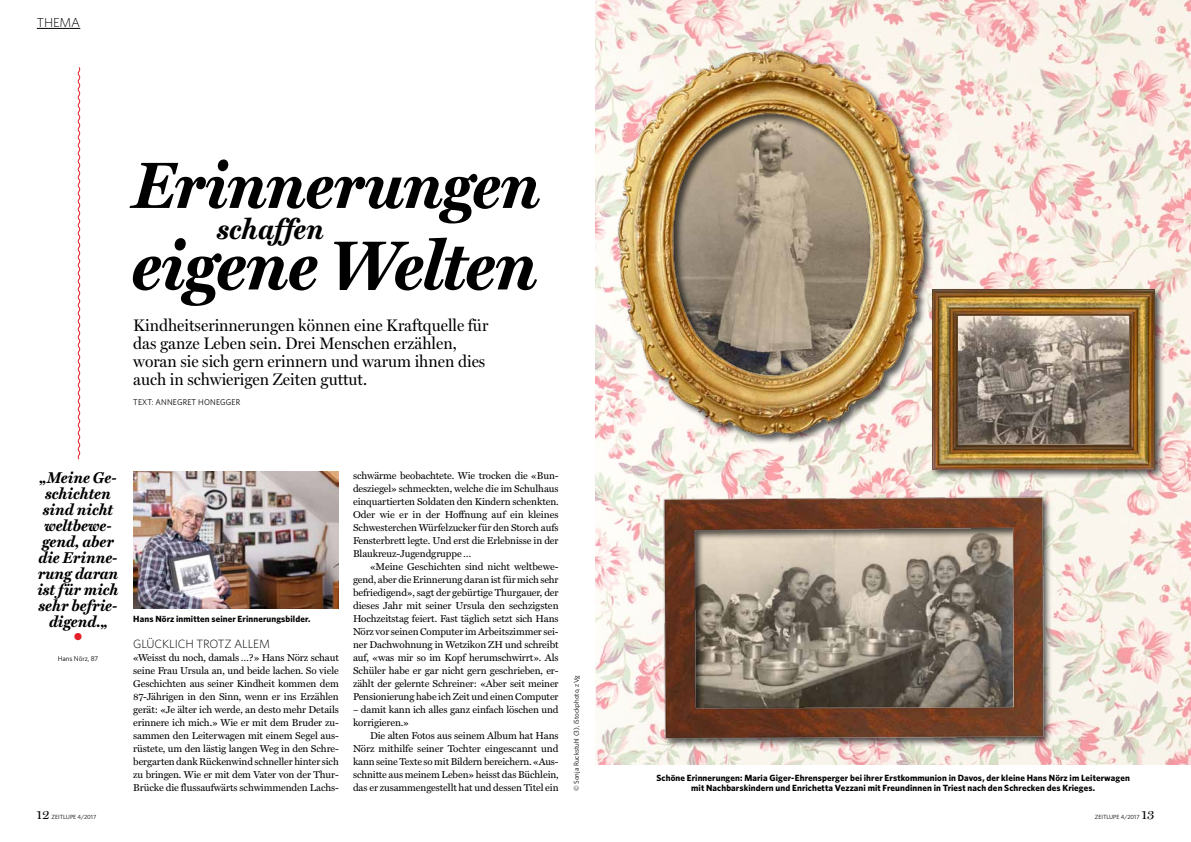
<style>
.page{position:relative;width:1191px;height:842px;background:#fff}
.page>*{position:absolute;margin:0;border:0;box-sizing:border-box;transform-origin:0 0}
.t1{font:italic 700 69.8px "Miller Text";letter-spacing:-.02em;color:#000;scale:.95 1}
.t2{font:italic 700 65.9px "Miller Text";letter-spacing:-.015em;color:#000;scale:.95 1}
.t3{font:italic 700 28.9px "Miller Text";letter-spacing:.005em;color:#000;scale:.95 1}
.t4{font:16.8px/18px "Miller Display";color:#000;scale:.95 1}
.t5{font:italic 700 15.8px/16px "Miller Text";color:#000;text-align:center;scale:.95 1}
.t6{font:300 13px "Whitney";color:#000}
.t7{font:300 12px "Whitney";letter-spacing:-.01em;color:#000}
.t8{font:10px/13px "Miller Text";letter-spacing:-.01em;color:#000;text-align:justify}
.t9{font:10px "Zapf Dingbats ITC";color:#e31f27}
.t10{font:700 9px/10px "Whitney";letter-spacing:.01em;color:#000;text-align:center}
.t11{font:8.4px "Whitney";letter-spacing:.02em;color:#000;scale:.95 1}
.t12{font:7px "Whitney";color:#000}
.t13{font:6px "Whitney";color:#000}
.s1{font-family:"Miller Display";font-size:13px}
</style>
<div class="page">
<img style="left:595px;top:0;width:596px;height:765px">
<img style="left:646px;top:484px;width:423px;height:273px">
<div style="left:930px;top:288px;width:234px;height:192px;background:#000;opacity:.65"></div>
<img style="left:932px;top:290px;width:222px;height:179px">
<img style="left:958px;top:316px;width:170px;height:128px">
<img style="left:595px;top:37px;width:353px;height:421px">
<svg style="left:77px;top:67px;width:4px;height:393px"></svg>
<img style="left:133px;top:472px;width:206px;height:137px">
<hr style="left:37px;top:28px;width:43px;height:1px;background:#000">
<h3 class="t6" style="left:37px;top:14px;width:45px">THEMA</h3>
<h2 class="t2" style="left:133px;top:132px;width:430px">Erinnerungen</h2>
<h1 class="t1" style="left:131px;top:209px;width:429px">eigene Welten</h1>
<h3 class="t3" style="left:217px;top:206px;width:114px">schaffen</h3>
<h3 class="t4" style="left:133px;top:316px;width:375px">Kindheitserinnerungen können eine Kraftquelle für das ganze Leben sein. Drei Menschen erzählen, woran sie sich gern erinnern und warum ihnen dies auch in schwierigen Zeiten guttut.</h3>
<p class="t11" style="left:133px;top:396px;width:114px">TEXT: ANNEGRET HONEGGER</p>
<h3 class="t5" style="left:37px;top:469px;width:87px">„Meine Ge&shy;schichten sind nicht weltbewe&shy;gend, aber die Erinne&shy;rung daran ist für mich sehr befrie&shy;digend.„</h3>
<p class="t9" style="left:74px;top:632px;width:9px">●</p>
<p class="t12" style="left:58px;top:654px;width:42px">HANS NÖRZ, 87</p>
<p class="t10" style="left:133px;top:613px;width:179px">Hans Nörz inmitten seiner Erinnerungsbilder.</p>
<p class="t7" style="left:133px;top:636px;width:138px">GLÜCKLICH TROTZ ALLEM</p>
<p class="t8" style="left:133px;top:650px;width:207px">«Weisst du noch, damals …?» Hans Nörz schaut seine Frau Ursula an, und beide lachen. So viele Geschichten aus seiner Kindheit kommen dem 87-Jährigen in den Sinn, wenn er ins Erzählen gerät: «Je älter ich werde, an desto mehr Details erinnere ich mich.» Wie er mit dem Bruder zu&shy;sammen den Leiterwagen mit einem Segel aus&shy;rüstete, um den lästig langen Weg in den Schre&shy;bergarten dank Rückenwind schneller hinter sich zu bringen. Wie er mit dem Vater von der Thur-Brücke die flussaufwärts schwimmenden Lachs-</p>
<p class="t8" style="left:353px;top:468px;width:207px">schwärme beobachtete. Wie trocken die «Bun&shy;desziegel» schmeckten, welche die im Schulhaus einquartierten Soldaten den Kindern schenkten.<br>Oder wie er in der Hoffnung auf ein kleines Schwesterchen Würfelzucker für den Storch aufs Fensterbrett legte. Und erst die Erlebnisse in der Blaukreuz-Jugendgruppe …</p>
<p class="t8" style="left:353px;top:559px;width:207px;text-indent:17px">«Meine Geschichten sind nicht weltbewe&shy;gend, aber die Erinnerung daran ist für mich sehr befriedigend», sagt der gebürtige Thurgauer, der dieses Jahr mit seiner Ursula den sechzigsten Hochzeitstag feiert. Fast täglich setzt sich Hans Nörz vor seinen Computer im Arbeitszimmer sei&shy;ner Dachwohnung in Wetzikon ZH und schreibt auf, «was mir so im Kopf herumschwirrt». Als Schüler habe er gar nicht gern geschrieben, er&shy;zählt der gelernte Schreiner: «Aber seit meiner Pensionierung habe ich Zeit und einen Computer</p>
<p class="t8" style="left:353px;top:702px;width:207px">– damit kann ich alles ganz einfach löschen und korrigieren.»</p>
<p class="t8" style="left:353px;top:728px;width:207px;text-indent:17px">Die alten Fotos aus seinem Album hat Hans Nörz mithilfe seiner Tochter eingescannt und kann seine Texte so mit Bildern bereichern. «Aus&shy;schnitte aus meinem Leben» heisst das Büchlein, das er zusammengestellt hat und dessen Titel ein</p>
<p class="t12" style="left:572px;top:791px;width:117px;rotate:-90deg">© SONJA RUCKSTUHL (3), ISTOCKPHOTO, ZVG</p>
<p class="t10" style="left:656px;top:773px;width:475px">Schöne Erinnerungen: Maria Giger-Ehrensperger bei ihrer Erstkommunion in Davos, der kleine Hans Nörz im Leiterwagen mit Nachbarskindern und Enrichetta Vezzani mit Freundinnen in Triest nach den Schrecken des Krieges.</p>
<p class="t13" style="left:37px;top:813px;width:61px"><span class="s1">12</span> ZEITLUPE 4/2017</p>
<p class="t13" style="left:1094px;top:813px;width:61px">ZEITLUPE 4/2017 <span class="s1">13</span></p>
</div>
